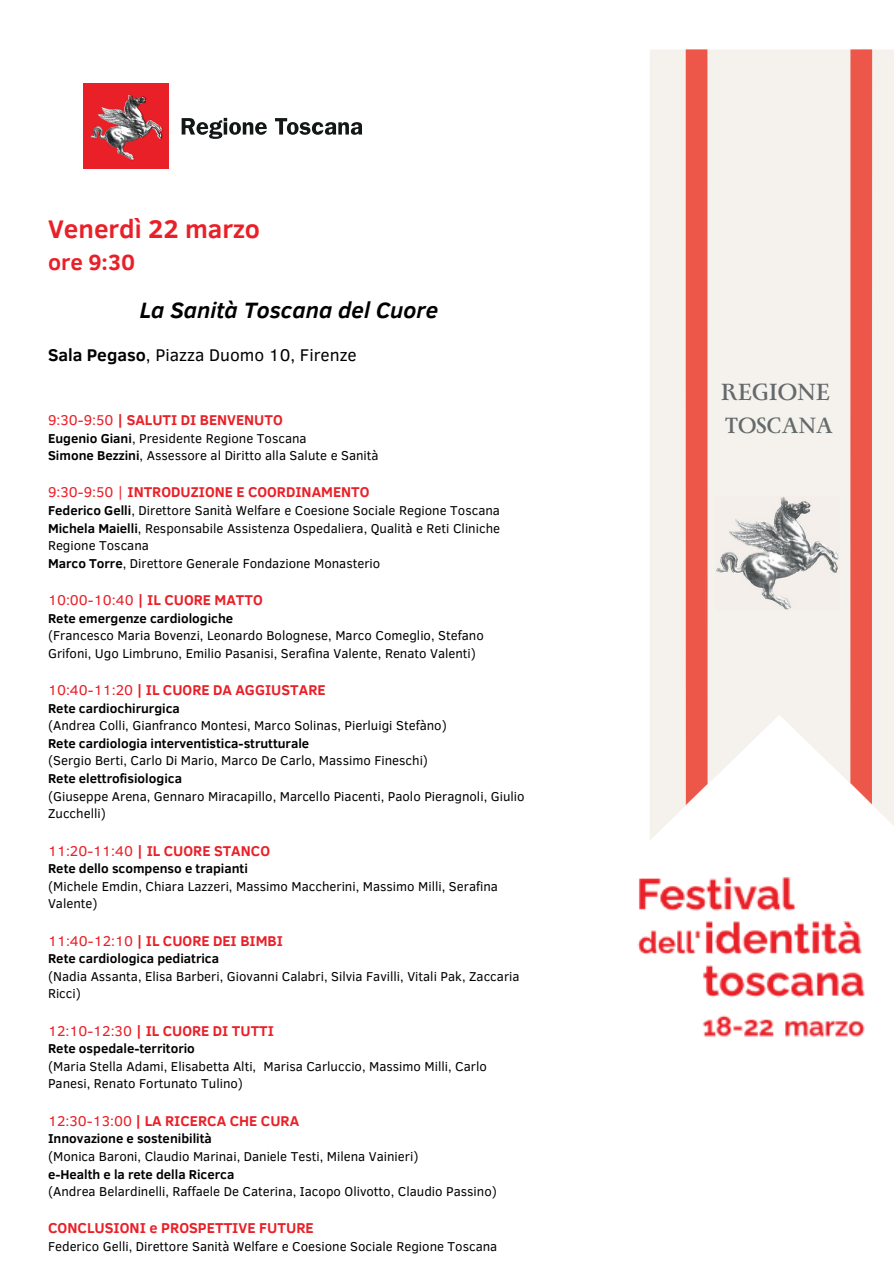
<style>
.page{position:relative;width:894px;height:1264px;background:#fff}
.page>*{position:absolute;margin:0;border:0;box-sizing:border-box;transform-origin:0 0}
.t1{font:700 26.1px "Clear Sans";color:#ea2028}
.t2{font:700 26.1px "Monterchi Serif";color:#646a6c}
.t3{font:700 24.6px "Monterchi Serif";color:#646a6c}
.t4{font:italic 700 22.8px "Clear Sans";color:#000}
.t5{font:700 22.5px "Clear Sans";color:#ea2028}
.t6{font:17.4px "Clear Sans";color:#000}
.t7{font:700 14.7px "Clear Sans";color:#ea2028}
.t8{font:700 14.55px "Clear Sans";color:#ea2028}
.t9{font:13.2px/17.5px "Clear Sans";color:#000}
.t10{font:700 13.2px "Clear Sans";color:#000}
.s1{font-weight:700}
.s2{font-weight:400}
</style>
<div class="page">
<img style="left:637px;top:877px;width:228px;height:160px">
<div style="left:84px;top:83px;width:85px;height:86px;background:#ea2028"></div>
<img style="left:90px;top:94px;width:73px;height:67px">
<svg style="left:181px;top:118px;width:86px;height:21px"></svg>
<svg style="left:275px;top:118px;width:87px;height:17px"></svg>
<svg style="left:650px;top:50px;width:243px;height:790px;background:#f6f2ee"></svg>
<svg style="left:685px;top:50px;width:22px;height:755px;background:#ec6356"></svg>
<svg style="left:850px;top:50px;width:21px;height:754px;background:#ec6255"></svg>
<img style="left:715px;top:496px;width:124px;height:115px">
<img style="left:717px;top:497px;width:121px;height:75px">
<img style="left:720px;top:572px;width:116px;height:37px">
<p class="t1" style="left:48px;top:210px;width:213px">Venerdì 22 marzo</p>
<p class="t5" style="left:48px;top:246px;width:89px">ore 9:30</p>
<p class="t4" style="left:140px;top:294px;width:299px">La Sanità Toscana del Cuore</p>
<p class="t6" style="left:48px;top:342px;width:310px"><span class="s1">Sala Pegaso</span>, Piazza Duomo 10, Firenze</p>
<p class="t8" style="left:48px;top:409px;width:236px"><span class="s2">9:30-9:50</span> | SALUTI DI BENVENUTO</p>
<p class="t9" style="left:48px;top:428px;width:260px"><span class="s1">Eugenio Giani</span>, Presidente Regione Toscana</p>
<p class="t9" style="left:48px;top:446px;width:332px"><span class="s1">Simone Bezzini</span>, Assessore al Diritto alla Salute e Sanità</p>
<p class="t8" style="left:48px;top:482px;width:323px"><span class="s2">9:30-9:50 |</span> INTRODUZIONE E COORDINAMENTO</p>
<p class="t9" style="left:48px;top:501px;width:453px"><span class="s1">Federico Gelli</span>, Direttore Sanità Welfare e Coesione Sociale Regione Toscana</p>
<p class="t9" style="left:48px;top:518px;width:453px"><span class="s1">Michela Maielli</span>, Responsabile Assistenza Ospedaliera, Qualità e Reti Cliniche<br>Regione Toscana</p>
<p class="t9" style="left:48px;top:553px;width:333px"><span class="s1">Marco Torre</span>, Direttore Generale Fondazione Monasterio</p>
<p class="t8" style="left:48px;top:589px;width:216px"><span class="s2">10:00-10:40</span> | IL CUORE MATTO</p>
<p class="t10" style="left:48px;top:608px;width:187px">Rete emergenze cardiologiche</p>
<p class="t9" style="left:48px;top:626px;width:437px">(Francesco Maria Bovenzi, Leonardo Bolognese, Marco Comeglio, Stefano<br>Grifoni, Ugo Limbruno, Emilio Pasanisi, Serafina Valente, Renato Valenti)</p>
<p class="t8" style="left:48px;top:679px;width:279px"><span class="s2">10:40-11:20</span> | IL CUORE DA AGGIUSTARE</p>
<p class="t10" style="left:48px;top:698px;width:133px">Rete cardiochirurgica</p>
<p class="t9" style="left:48px;top:716px;width:400px">(Andrea Colli, Gianfranco Montesi, Marco Solinas, Pierluigi Stefàno)</p>
<p class="t10" style="left:48px;top:733px;width:262px">Rete cardiologia interventistica-strutturale</p>
<p class="t9" style="left:48px;top:751px;width:381px">(Sergio Berti, Carlo Di Mario, Marco De Carlo, Massimo Fineschi)</p>
<p class="t10" style="left:48px;top:768px;width:135px">Rete elettrofisiologica</p>
<p class="t9" style="left:48px;top:786px;width:478px">(Giuseppe Arena, Gennaro Miracapillo, Marcello Piacenti, Paolo Pieragnoli, Giulio<br>Zucchelli)</p>
<p class="t8" style="left:48px;top:839px;width:223px"><span class="s2">11:20-11:40</span> | IL CUORE STANCO</p>
<p class="t10" style="left:48px;top:858px;width:201px">Rete dello scompenso e trapianti</p>
<p class="t9" style="left:48px;top:876px;width:451px">(Michele Emdin, Chiara Lazzeri, Massimo Maccherini, Massimo Milli, Serafina<br>Valente)</p>
<p class="t8" style="left:48px;top:929px;width:236px"><span class="s2">11:40-12:10</span> | IL CUORE DEI BIMBI</p>
<p class="t10" style="left:48px;top:949px;width:172px">Rete cardiologica pediatrica</p>
<p class="t9" style="left:48px;top:966px;width:473px">(Nadia Assanta, Elisa Barberi, Giovanni Calabri, Silvia Favilli, Vitali Pak, Zaccaria<br>Ricci)</p>
<p class="t8" style="left:48px;top:1020px;width:227px"><span class="s2">12:10-12:30</span> | IL CUORE DI TUTTI</p>
<p class="t10" style="left:48px;top:1039px;width:148px">Rete ospedale-territorio</p>
<p class="t9" style="left:48px;top:1056px;width:440px">(Maria Stella Adami, Elisabetta Alti, Marisa Carluccio, Massimo Milli, Carlo<br>Panesi, Renato Fortunato Tulino)</p>
<p class="t8" style="left:48px;top:1110px;width:252px"><span class="s2">12:30-13:00</span> | LA RICERCA CHE CURA</p>
<p class="t10" style="left:48px;top:1129px;width:165px">Innovazione e sostenibilità</p>
<p class="t9" style="left:48px;top:1146px;width:372px">(Monica Baroni, Claudio Marinai, Daniele Testi, Milena Vainieri)</p>
<p class="t10" style="left:48px;top:1164px;width:188px">e-Health e la rete della Ricerca</p>
<h1 class="t9" style="left:48px;top:1181px;width:450px">(Andrea Belardinelli, Raffaele De Caterina, Iacopo Olivotto, Claudio Passino)</h1>
<p class="t7" style="left:48px;top:1217px;width:267px">CONCLUSIONI e PROSPETTIVE FUTURE</p>
<p class="t9" style="left:48px;top:1236px;width:450px">Federico Gelli, Direttore Sanità Welfare e Coesione Sociale Regione Toscana</p>
<p class="t2" style="left:720px;top:379px;width:111px">REGIONE</p>
<p class="t3" style="left:725px;top:413px;width:109px">TOSCANA</p>
</div>
